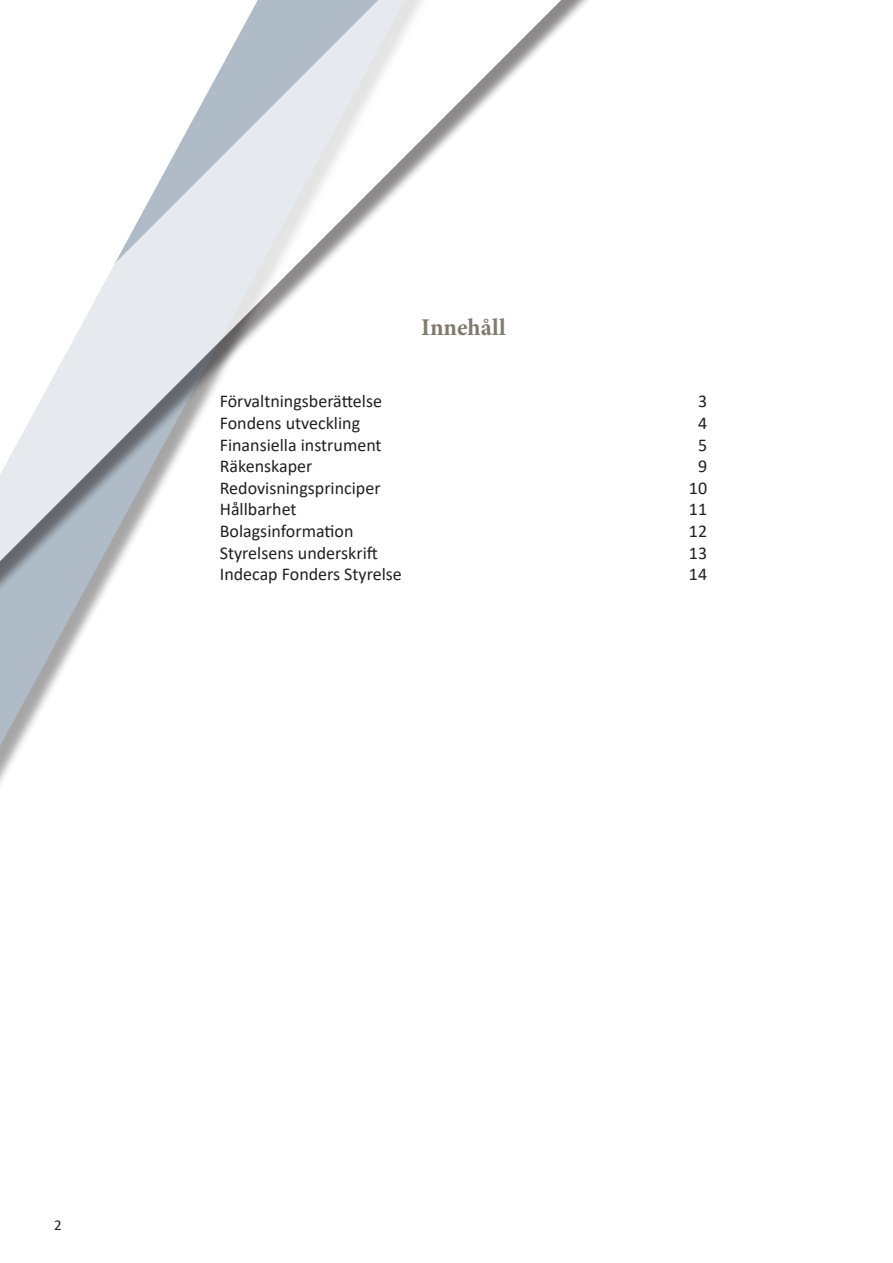
<style>
.page{position:relative;width:893px;height:1263px;background:#fff}
.page>*{position:absolute;margin:0;border:0;box-sizing:border-box;transform-origin:0 0}
.Rubrik_1{font:700 24px "Minion Pro";color:#817a6d}
.t1{font:18px "Calibri";color:#231f20}
.t2{font:15px "Calibri";color:#231f20}
</style>
<div class="page">
<svg style="left:0;top:674px;width:60px;height:110px"></svg>
<svg style="left:0;top:0;width:588px;height:656px"></svg>
<p class="Rubrik_1" style="left:421px;top:311px;width:86px">Innehåll</p>
<p class="t1" style="left:220px;top:389px;width:164px">Förvaltningsberättelse</p>
<p class="t1" style="left:698px;top:389px;width:11px">3</p>
<p class="t1" style="left:220px;top:411px;width:142px">Fondens utveckling</p>
<p class="t1" style="left:698px;top:411px;width:11px">4</p>
<p class="t1" style="left:220px;top:432px;width:163px">Finansiella instrument</p>
<p class="t1" style="left:698px;top:432px;width:11px">5</p>
<p class="t1" style="left:220px;top:454px;width:94px">Räkenskaper</p>
<p class="t1" style="left:698px;top:454px;width:11px">9</p>
<p class="t1" style="left:220px;top:475px;width:162px">Redovisningsprinciper</p>
<p class="t1" style="left:689px;top:475px;width:20px">10</p>
<p class="t1" style="left:220px;top:497px;width:78px">Hållbarhet</p>
<p class="t1" style="left:689px;top:497px;width:20px">11</p>
<p class="t1" style="left:220px;top:519px;width:135px">Bolagsinformation</p>
<p class="t1" style="left:689px;top:519px;width:20px">12</p>
<p class="t1" style="left:220px;top:540px;width:160px">Styrelsens underskrift</p>
<p class="t1" style="left:689px;top:540px;width:20px">13</p>
<p class="t1" style="left:220px;top:562px;width:184px">Indecap Fonders Styrelse</p>
<p class="t1" style="left:689px;top:562px;width:20px">14</p>
<p class="t2" style="left:54px;top:1214px;width:9px">2</p>
</div>
